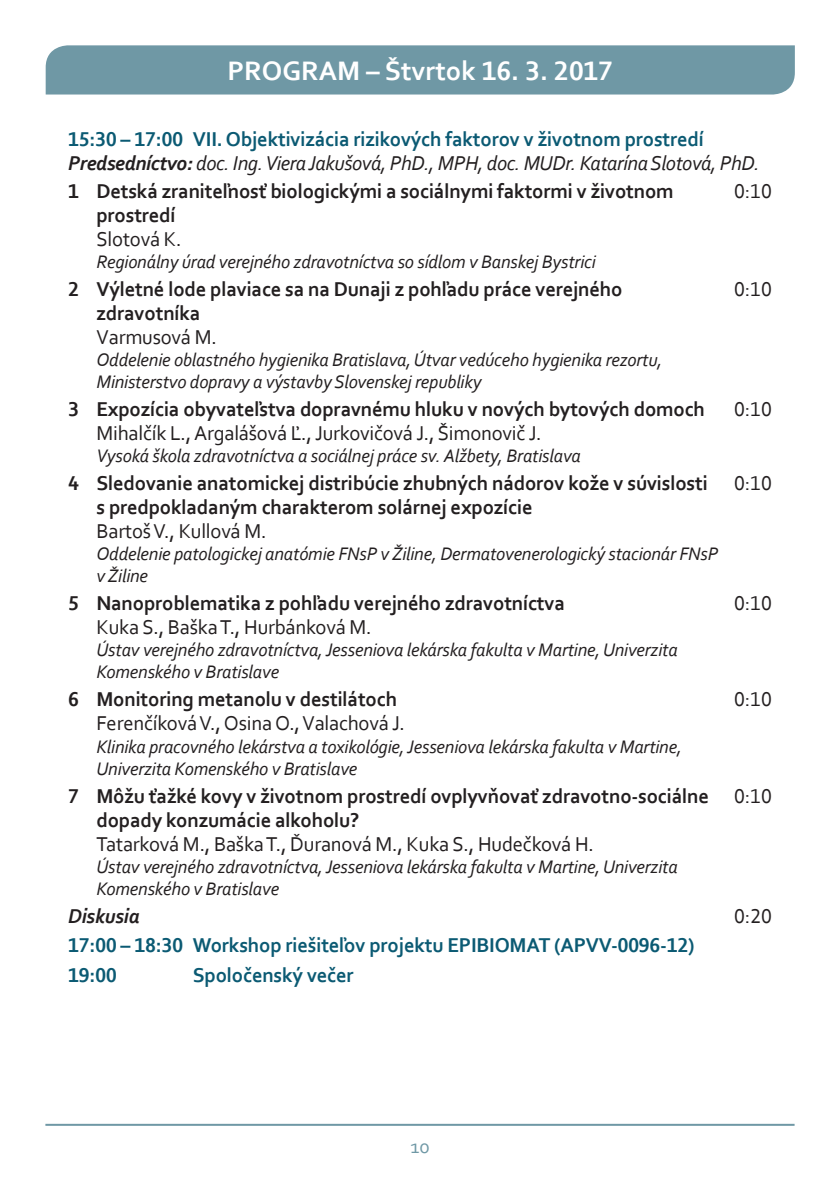
<style>
.page{position:relative;width:840px;height:1191px;background:#fff}
.page>*{position:absolute;margin:0;border:0;box-sizing:border-box;transform-origin:0 0}
.t1{font:700 28px "Corbel";color:#fff}
.t2{font:700 21px/24px "Corbel";letter-spacing:-.01em;color:#231f20}
.t3{font:700 21px/24px "Corbel";letter-spacing:-.01em;color:#0b5a73}
.t4{font:21px "Corbel";letter-spacing:-.01em;color:#231f20}
.t5{font:italic 700 21px "Corbel";letter-spacing:-.01em;color:#231f20}
.t6{font:20px "Corbel";color:#6f98a5}
.t7{font:italic 19px/22px "Corbel";letter-spacing:-.01em;color:#231f20}
.s1{font-style:italic;color:#231f20}
.s2{font-weight:400;font-style:italic;color:#231f20}
.s3{font-weight:400}
</style>
<div class="page">
<div style="left:46px;top:45px;width:748px;height:49px;background:#6f98a5"></div>
<hr style="left:45px;top:1123px;width:749px;height:2px;background:#6f98a5">
<h1 class="t1" style="left:227px;top:54px;width:387px">PROGRAM – Štvrtok 16. 3. 2017</h1>
<p class="t3" style="left:68px;top:127px;width:692px">15:30 – 17:00 VII. Objektivizácia rizikových faktorov v životnom prostredí<br><span class="s1">Predsedníctvo:</span> <span class="s2">doc. Ing. Viera Jakušová, PhD., MPH, doc. MUDr. Katarína Slotová, PhD.</span></p>
<p class="t2" style="left:68px;top:179px;width:607px">1 Detská zraniteľnosť biologickými a sociálnymi faktormi v životnom</p>
<p class="t4" style="left:733px;top:178px;width:39px">0:10</p>
<p class="t2" style="left:96px;top:203px;width:81px">prostredí</p>
<p class="t4" style="left:96px;top:226px;width:86px">Slotová K.</p>
<p class="t7" style="left:96px;top:250px;width:500px">Regionálny úrad verejného zdravotníctva so sídlom v Banskej Bystrici</p>
<p class="t2" style="left:68px;top:277px;width:555px">2 Výletné lode plaviace sa na Dunaji z pohľadu práce verejného</p>
<p class="t4" style="left:733px;top:276px;width:39px">0:10</p>
<p class="t2" style="left:96px;top:301px;width:105px">zdravotníka</p>
<p class="t4" style="left:96px;top:324px;width:122px">Varmusová M.</p>
<p class="t7" style="left:96px;top:348px;width:567px">Oddelenie oblastného hygienika Bratislava, Útvar vedúceho hygienika rezortu,<br>Ministerstvo dopravy a výstavby Slovenskej republiky</p>
<p class="t2" style="left:68px;top:397px;width:638px">3 Expozícia obyvateľstva dopravnému hluku v nových bytových domoch</p>
<p class="t4" style="left:733px;top:396px;width:39px">0:10</p>
<p class="t4" style="left:96px;top:420px;width:446px">Mihalčík L., Argalášová Ľ., Jurkovičová J., Šimonovič J.</p>
<p class="t7" style="left:96px;top:444px;width:485px">Vysoká škola zdravotníctva a sociálnej práce sv. Alžbety, Bratislava</p>
<p class="t2" style="left:96px;top:471px;width:676px;text-indent:-28px">4 Sledovanie anatomickej distribúcie zhubných nádorov kože v súvislosti <span class="s3">0:10 </span>s predpokladaným charakterom solárnej expozície</p>
<p class="t4" style="left:96px;top:518px;width:171px">Bartoš V., Kullová M.</p>
<p class="t7" style="left:96px;top:542px;width:623px">Oddelenie patologickej anatómie FNsP v Žiline, Dermatovenerologický stacionár FNsP v Žiline</p>
<p class="t2" style="left:68px;top:591px;width:498px">5 Nanoproblematika z pohľadu verejného zdravotníctva</p>
<p class="t4" style="left:733px;top:590px;width:39px">0:10</p>
<p class="t4" style="left:96px;top:614px;width:276px">Kuka S., Baška T., Hurbánková M.</p>
<p class="t7" style="left:96px;top:638px;width:582px">Ústav verejného zdravotníctva, Jesseniova lekárska fakulta v Martine, Univerzita<br>Komenského v Bratislave</p>
<p class="t2" style="left:68px;top:687px;width:330px">6 Monitoring metanolu v destilátoch</p>
<p class="t4" style="left:733px;top:686px;width:39px">0:10</p>
<p class="t4" style="left:96px;top:710px;width:310px">Ferenčíková V., Osina O., Valachová J.</p>
<p class="t7" style="left:96px;top:734px;width:586px">Klinika pracovného lekárstva a toxikológie, Jesseniova lekárska fakulta v Martine,<br>Univerzita Komenského v Bratislave</p>
<p class="t2" style="left:96px;top:783px;width:676px;text-indent:-28px">7 Môžu ťažké kovy v životnom prostredí ovplyvňovať zdravotno-sociálne <span class="s3">0:10 </span>dopady konzumácie alkoholu?</p>
<p class="t4" style="left:96px;top:830px;width:498px">Tatarková M., Baška T., Ďuranová M., Kuka S., Hudečková H.</p>
<p class="t7" style="left:96px;top:854px;width:582px">Ústav verejného zdravotníctva, Jesseniova lekárska fakulta v Martine, Univerzita<br>Komenského v Bratislave</p>
<p class="t5" style="left:68px;top:902px;width:73px">Diskusia</p>
<p class="t4" style="left:733px;top:902px;width:39px">0:20</p>
<p class="t3" style="left:68px;top:930px;width:627px;line-height:29.6px">17:00 – 18:30 Workshop riešiteľov projektu EPIBIOMAT (APVV-0096-12)<br>19:00</p>
<p class="t3" style="left:193px;top:962px;width:162px">Spoločenský večer</p>
<p class="t6" style="left:410px;top:1134px;width:21px">10</p>
</div>
